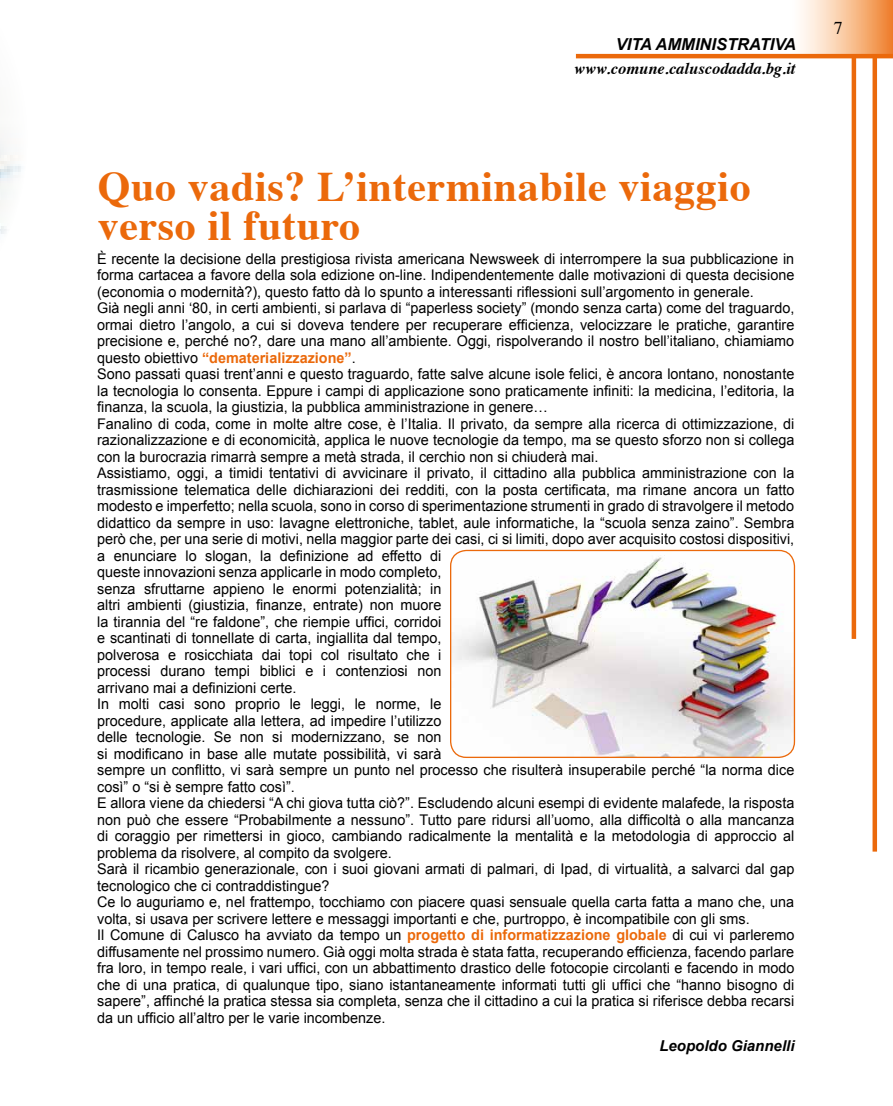
<style>
.page{position:relative;width:893px;height:1106px;background:#fff}
.page>*{position:absolute;margin:0;border:0;box-sizing:border-box;transform-origin:0 0}
.t1{font:700 42px/39px "Times";letter-spacing:.015em;color:#eb690b}
.t2{font:18px "Times";color:#000}
.t3{font:italic 700 16.5px "Times";color:#000}
.t4{font:italic 700 16.5px "Arial";color:#000}
.t5{font:italic 700 15px "Arial";color:#000}
.t6{font:14.7px/16.5px "Arial";color:#000}
.s1{font-weight:700;color:#eb690b}
</style>
<div class="page">
<img style="left:451px;top:550px;width:343px;height:207px">
<div style="left:450px;top:550px;width:345px;height:208px;border:1px solid #eb690b;border-radius:16px"></div>
<div style="left:872px;top:1px;width:5px;height:850px;background:#eb690b"></div>
<hr style="left:852px;top:1px;width:4px;height:638px;background:#eb690b">
<div style="left:785px;top:0;width:108px;height:54px;background:linear-gradient(to right,#fff,#f18837)"></div>
<hr style="left:576px;top:54px;width:317px;height:4px;background:#eb690b">
<img style="left:0;top:141px;width:21px;height:93px">
<p class="t4" style="left:616px;top:33px;width:51px">VITA AMMINIS</p>
<p class="t4" style="left:727px;top:33px;width:68px">TRA TIVA</p>
<p class="t3" style="left:574px;top:53px;width:223px">www.comune.caluscodadda.bg.it</p>
<h1 class="t1" style="left:98px;top:162px;width:654px">Quo vadis? L’interminabile viaggio verso il futuro</h1>
<p class="t6" style="left:97px;top:250px;width:699px">È recente la decisione della prestigiosa rivista americana Newsweek di interrompere la sua pubblicazione in forma cartacea a favore della sola edizione on-line. Indipendentemente dalle motivazioni di questa decisione (economia o modernità?), questo fatto dà lo spunto a interessanti riflessioni sull’argomento in generale.<br>Già negli anni ‘80, in certi ambienti, si parlava di “paperless society” (mondo senza carta) come del traguardo, ormai dietro l’angolo, a cui si doveva tendere per recuperare efficienza, velocizzare le pratiche, garantire precisione e, perché no?, dare una mano all’ambiente. Oggi, rispolverando il nostro bell’italiano, chiamiamo questo obiettivo <span class="s1">“dematerializzazione”</span>.<br>Sono passati quasi trent’anni e questo traguardo, fatte salve alcune isole felici, è ancora lontano, nonostante la tecnologia lo consenta. Eppure i campi di applicazione sono praticamente infiniti: la medicina, l’editoria, la finanza, la scuola, la giustizia, la pubblica amministrazione in genere…<br>Fanalino di coda, come in molte altre cose, è l’Italia. Il privato, da sempre alla ricerca di ottimizzazione, di razionalizzazione e di economicità, applica le nuove tecnologie da tempo, ma se questo sforzo non si collega con la burocrazia rimarrà sempre a metà strada, il cerchio non si chiuderà mai.<br>Assistiamo, oggi, a timidi tentativi di avvicinare il privato, il cittadino alla pubblica amministrazione con la trasmissione telematica delle dichiarazioni dei redditi, con la posta certificata, ma rimane ancora un fatto modesto e imperfetto; nella scuola, sono in corso di sperimentazione strumenti in grado di stravolgere il metodo didattico da sempre in uso: lavagne elettroniche, tablet, aule informatiche, la “scuola senza zaino”. Sembra però che, per una serie di motivi, nella maggior parte dei casi, ci si limiti, dopo aver acquisito costosi dispositivi, a enunciare lo slogan, la definizione ad effetto di<br>queste innovazioni senza applicarle in modo completo,<br>senza sfruttarne appieno le enormi potenzialità; in<br>altri ambienti (giustizia, finanze, entrate) non muore<br>la tirannia del “re faldone”, che riempie uffici, corridoi<br>e scantinati di tonnellate di carta, ingiallita dal tempo,<br>polverosa e rosicchiata dai topi col risultato che i<br>processi durano tempi biblici e i contenziosi non<br>arrivano mai a definizioni certe.<br>In molti casi sono proprio le leggi, le norme, le<br>procedure, applicate alla lettera, ad impedire l’utilizzo<br>delle tecnologie. Se non si modernizzano, se non<br>si modificano in base alle mutate possibilità, vi sarà<br>sempre un conflitto, vi sarà sempre un punto nel processo che risulterà insuperabile perché “la norma dice così” o “si è sempre fatto così”.<br>E allora viene da chiedersi “A chi giova tutta ciò?”. Escludendo alcuni esempi di evidente malafede, la risposta non può che essere “Probabilmente a nessuno”. Tutto pare ridursi all’uomo, alla difficoltà o alla mancanza di coraggio per rimettersi in gioco, cambiando radicalmente la mentalità e la metodologia di approccio al problema da risolvere, al compito da svolgere.<br>Sarà il ricambio generazionale, con i suoi giovani armati di palmari, di Ipad, di virtualità, a salvarci dal gap tecnologico che ci contraddistingue?<br>Ce lo auguriamo e, nel frattempo, tocchiamo con piacere quasi sensuale quella carta fatta a mano che, una volta, si usava per scrivere lettere e messaggi importanti e che, purtroppo, è incompatibile con gli sms.<br>Il Comune di Calusco ha avviato da tempo un <span class="s1">progetto di informatizzazione globale</span> di cui vi parleremo diffusamente nel prossimo numero. Già oggi molta strada è stata fatta, recuperando efficienza, facendo parlare fra loro, in tempo reale, i vari uffici, con un abbattimento drastico delle fotocopie circolanti e facendo in modo che di una pratica, di qualunque tipo, siano istantaneamente informati tutti gli uffici che “hanno bisogno di sapere”, affinché la pratica stessa sia completa, senza che il cittadino a cui la pratica si riferisce debba recarsi da un ufficio all’altro per le varie incombenze.</p>
<p class="t5" style="left:659px;top:1035px;width:137px">LEOPOLDO GIANNELLI</p>
<p class="t2" style="left:834px;top:11px;width:10px">7</p>
</div>
